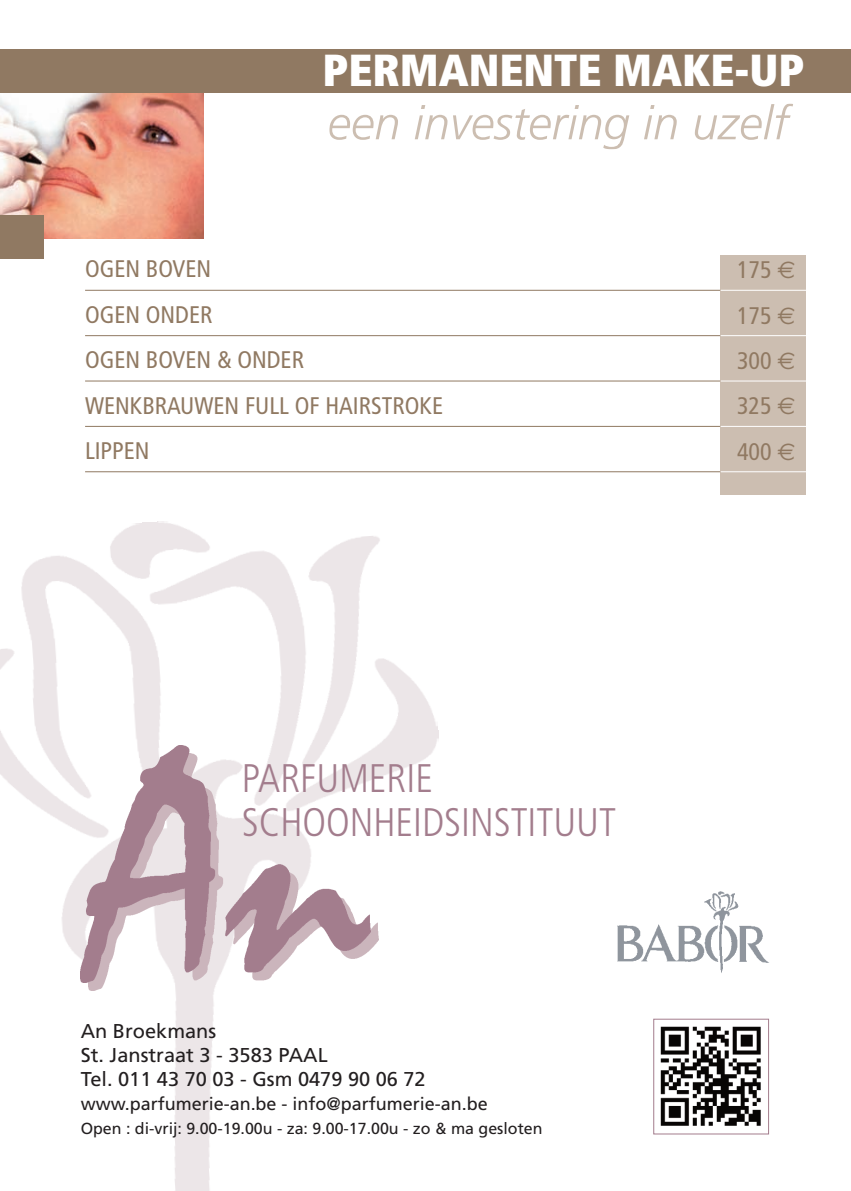
<style>
.page{position:relative;width:851px;height:1191px;background:#fff}
.page>*{position:absolute;margin:0;border:0;box-sizing:border-box;transform-origin:0 0}
.t1{font:900 condensed 44.8px "Frutiger";color:#fff}
.t2{font:300 condensed 39.8px/44.2px "Frutiger";color:#a37d8d}
.t3{font:condensed 24px "Frutiger";color:#907962}
.t4{font:20px/24px "Frutiger";color:#231f20}
.t5{font:18px "Frutiger";color:#231f20}
.t6{font:16px "Frutiger";color:#231f20}
.s1{font-family:"Euro Sans";font-stretch:normal}
</style>
<div class="page">
<img style="left:0;top:521px;width:439px;height:670px">
<div style="left:720px;top:255px;width:85px;height:240px;background:#ccbeb1"></div>
<hr style="left:85px;top:290px;width:635px;height:1px;background:#907962">
<hr style="left:720px;top:290px;width:130px;height:1px;background:#fff">
<hr style="left:85px;top:335px;width:635px;height:1px;background:#907962">
<hr style="left:720px;top:335px;width:130px;height:1px;background:#fff">
<hr style="left:85px;top:380px;width:635px;height:1px;background:#907962">
<hr style="left:720px;top:380px;width:130px;height:1px;background:#fff">
<hr style="left:85px;top:426px;width:635px;height:1px;background:#907962">
<hr style="left:720px;top:426px;width:130px;height:1px;background:#fff">
<hr style="left:85px;top:471px;width:635px;height:1px;background:#907962">
<hr style="left:720px;top:471px;width:130px;height:1px;background:#fff">
<img style="left:0;top:93px;width:204px;height:145px">
<div style="left:0;top:215px;width:43px;height:44px;background:#907962"></div>
<div style="left:0;top:49px;width:850px;height:44px;background:#907962"></div>
<svg style="left:329px;top:105px;width:300px;height:44px"></svg>
<hr style="left:572px;top:142px;width:57px;height:2px;background:#ccbeb1">
<img style="left:89px;top:753px;width:290px;height:237px">
<img style="left:81px;top:745px;width:290px;height:237px">
<img style="left:617px;top:891px;width:152px;height:82px">
<img style="left:660px;top:1026px;width:101px;height:100px">
<div style="left:653px;top:1018px;width:116px;height:116px;border:1px solid #a37d8d"></div>
<h1 class="t1" style="left:322px;top:52px;width:483px">PERMANENTE MAKE-UP</h1>
<p class="t3" style="left:85px;top:259px;width:128px">OGEN BOVEN</p>
<p class="t3" style="left:737px;top:260px;width:60px">175 <span class="s1">€</span></p>
<p class="t3" style="left:85px;top:305px;width:129px">OGEN ONDER</p>
<p class="t3" style="left:737px;top:305px;width:60px">175 <span class="s1">€</span></p>
<p class="t3" style="left:85px;top:350px;width:220px">OGEN BOVEN &amp; ONDER</p>
<p class="t3" style="left:737px;top:351px;width:60px">300 <span class="s1">€</span></p>
<p class="t3" style="left:85px;top:395px;width:359px">WENKBRAUWEN FULL OF HAIRSTROKE</p>
<p class="t3" style="left:737px;top:396px;width:60px">325 <span class="s1">€</span></p>
<p class="t3" style="left:85px;top:441px;width:66px">LIPPEN</p>
<p class="t3" style="left:737px;top:441px;width:60px">400 <span class="s1">€</span></p>
<h2 class="t2" style="left:242px;top:759px;width:375px">PARFUMERIE<br>SCHOONHEIDSINSTITUUT</h2>
<p class="t4" style="left:81px;top:1020px;width:346px">An Broekmans<br>St. Janstraat 3 - 3583 PAAL<br>Tel. 011 43 70 03 - Gsm 0479 90 06 72</p>
<p class="t5" style="left:81px;top:1096px;width:408px">www.parfumerie-an.be - info@parfumerie-an.be</p>
<p class="t6" style="left:81px;top:1122px;width:463px">Open : di-vrij: 9.00-19.00u - za: 9.00-17.00u - zo &amp; ma gesloten</p>
</div>
